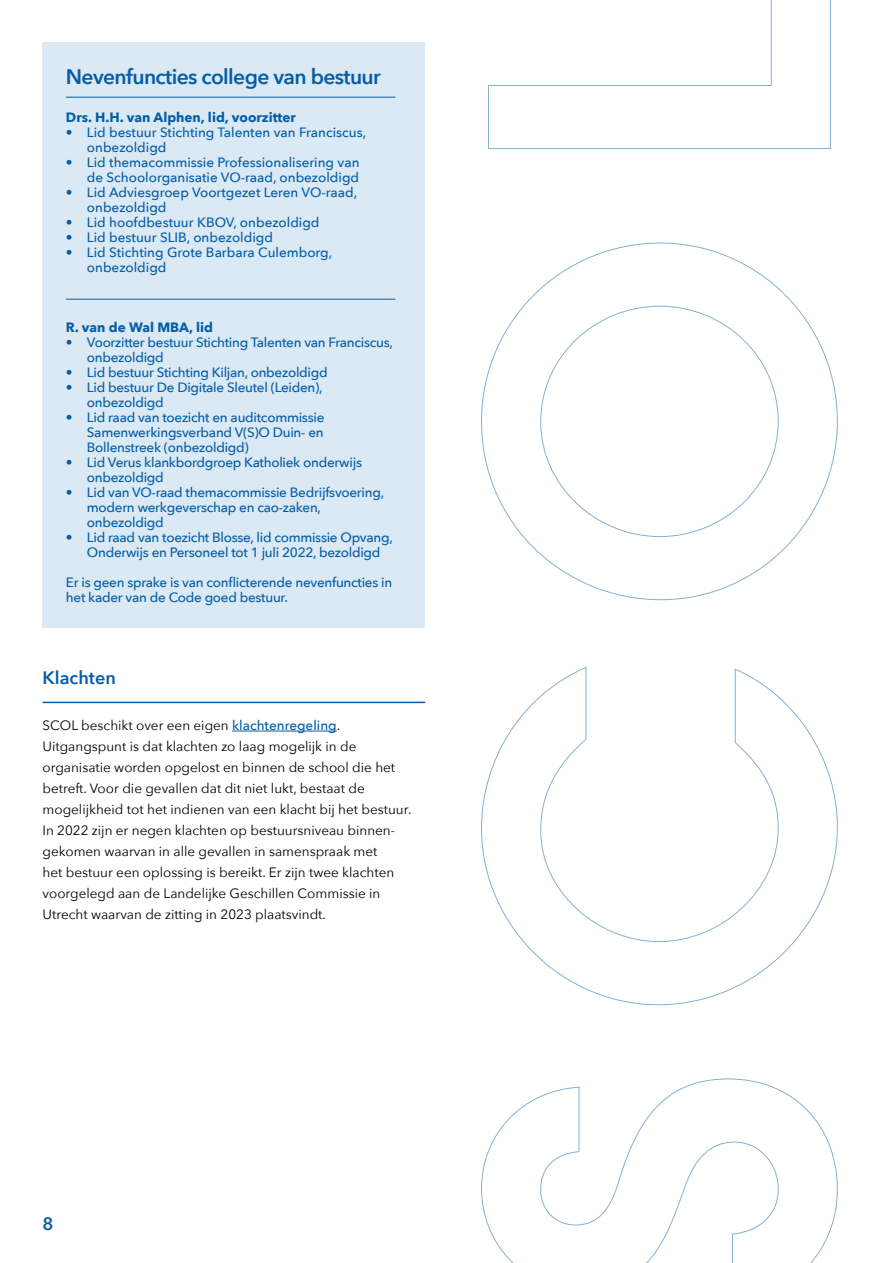
<style>
.page{position:relative;width:893px;height:1263px;background:#fff}
.page>*{position:absolute;margin:0;border:0;box-sizing:border-box;transform-origin:0 0}
.t1{font:600 21px "Avenir Next";letter-spacing:-.03em;color:#055da8}
.t2{font:600 18px "Avenir Next";color:#055da8}
.t3{font:500 13.5px/15px "Avenir Next";letter-spacing:-.02em;color:#055da8}
.t4{font:13.5px/21px "Avenir Next";color:#000}
.t5{font:500 13.5px/15px "Avenir Next";color:#055da8}
.t6{font:700 13.5px "Avenir Next";color:#055da8}
.s1{font-weight:500;color:#055da8}
</style>
<div class="page">
<div style="left:43px;top:43px;width:382px;height:585px;background:#dae9f4"></div>
<hr style="left:66px;top:299px;width:329px;height:1px;background:#055da8">
<hr style="left:66px;top:97px;width:329px;height:1px;background:#055da8">
<hr style="left:232px;top:731px;width:105px;height:1px;background:#055da8">
<hr style="left:43px;top:702px;width:382px;height:1px;background:#055da8">
<svg style="left:481px;top:0;width:357px;height:1263px"></svg>
<h1 class="t1" style="left:66px;top:68px;width:316px">Nevenfuncties college van bestuur</h1>
<p class="t6" style="left:66px;top:109px;width:232px">Drs. H.H. van Alphen, lid, voorzitter</p>
<p class="t5" style="left:87px;top:124px;width:281px;text-indent:-21px">• Lid bestuur Stichting Talenten van Franciscus, onbezoldigd</p>
<p class="t5" style="left:66px;top:154px;width:295px;text-align:right">• Lid themacommissie Professionalisering van de Schoolorganisatie VO-raad, onbezoldigd</p>
<p class="t5" style="left:87px;top:184px;width:272px;text-indent:-21px">• Lid Adviesgroep Voortgezet Leren VO-raad, onbezoldigd</p>
<p class="t5" style="left:66px;top:214px;width:255px">• Lid hoofdbestuur KBOV, onbezoldigd</p>
<p class="t5" style="left:66px;top:229px;width:209px">• Lid bestuur SLIB, onbezoldigd</p>
<p class="t5" style="left:87px;top:244px;width:247px;text-indent:-21px">• Lid Stichting Grote Barbara Culemborg, onbezoldigd</p>
<p class="t6" style="left:66px;top:319px;width:149px">R. van de Wal MBA, lid</p>
<p class="t3" style="left:87px;top:336px;width:308px;text-indent:-21px">• Voorzitter bestuur Stichting Talenten van Franciscus, onbezoldigd</p>
<p class="t3" style="left:66px;top:364px;width:263px">• Lid bestuur Stichting Kiljan, onbezoldigd</p>
<p class="t3" style="left:87px;top:379px;width:237px;text-indent:-21px">• Lid bestuur De Digitale Sleutel (Leiden), onbezoldigd</p>
<p class="t3" style="left:87px;top:409px;width:239px;text-align:justify;text-indent:-21px">• Lid raad van toezicht en auditcommissie Samenwerkingsverband V(S)O Duin- en Bollenstreek (onbezoldigd)</p>
<p class="t3" style="left:87px;top:454px;width:277px;text-indent:-21px">• Lid Verus klankbordgroep Katholiek onderw椀樀s onbezoldigd</p>
<p class="t3" style="left:87px;top:484px;width:299px;text-indent:-21px">• Lid van VO-raad themacommissie Bedr椀樀fsvoering, modern werkgeverschap en cao-zaken, onbezoldigd</p>
<p class="t3" style="left:87px;top:529px;width:307px;text-indent:-21px">• Lid raad van toezicht Blosse, lid commissie Opvang,<br>Onderw椀樀s en Personeel tot 1 juli 2022, bezoldigd</p>
<p class="t3" style="left:66px;top:574px;width:328px">Er is geen sprake is van con昀氀icterende nevenfuncties in het kader van de Code goed bestuur.</p>
<h2 class="t2" style="left:43px;top:670px;width:75px">Klachten</h2>
<p class="t4" style="left:43px;top:716px;width:370px">SCOL beschikt over een eigen <span class="s1">klachtenregeling</span>.<br>Uitgangspunt is dat klachten zo laag mogelijk in de organisatie worden opgelost en binnen de school die het betreft. Voor die gevallen dat dit niet lukt, bestaat de mogelijkheid tot het indienen van een klacht bij het bestuur.<br>In 2022 zijn er negen klachten op bestuursniveau binnen&shy;gekomen waarvan in alle gevallen in samenspraak met<br>het bestuur een oplossing is bereikt. Er zijn twee klachten voorgelegd aan de Landelijke Geschillen Commissie in Utrecht waarvan de zitting in 2023 plaatsvindt.</p>
<h2 class="t2" style="left:43px;top:1216px;width:12px">8</h2>
</div>
